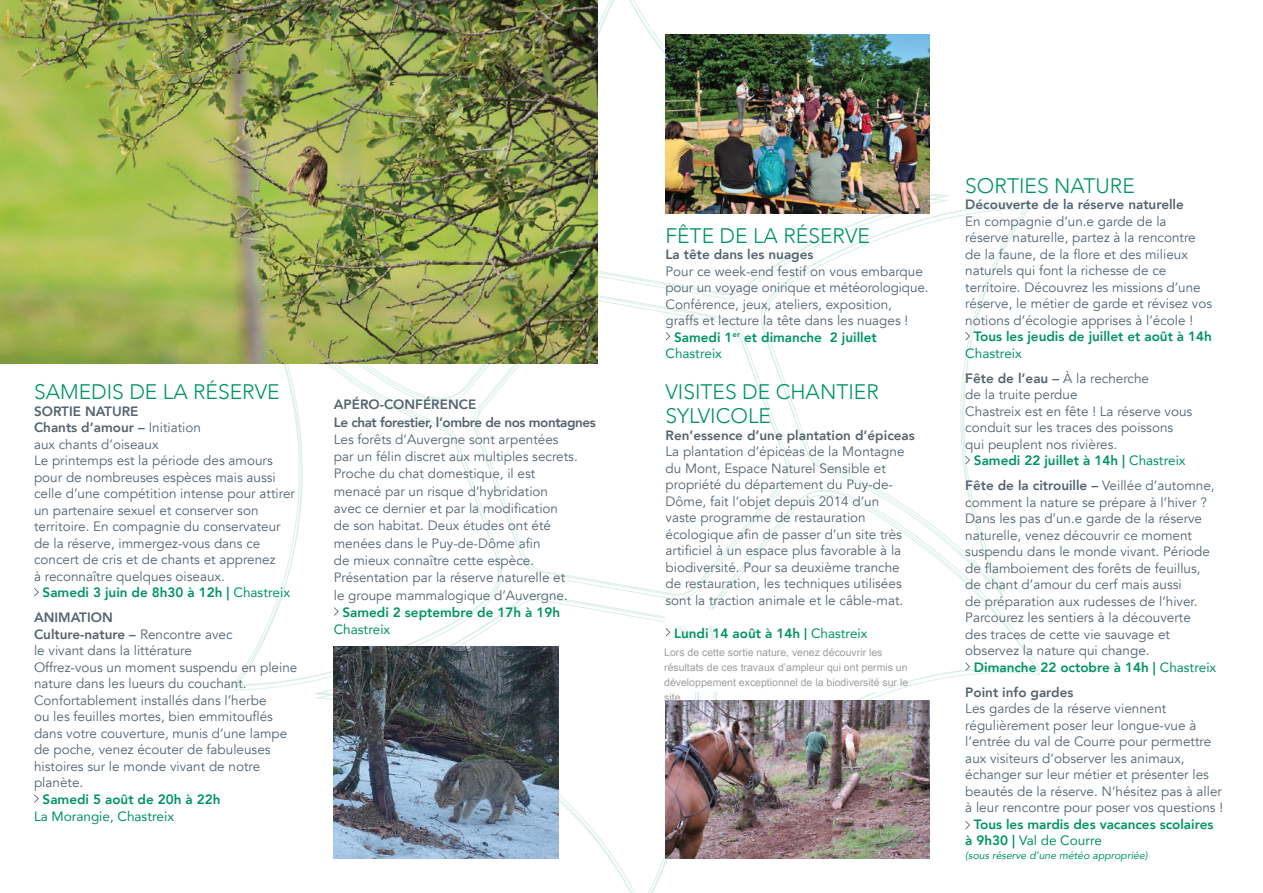
<style>
.page{position:relative;width:1263px;height:893px;background:#fff}
.page>*{position:absolute;margin:0;border:0;box-sizing:border-box;transform-origin:0 0}
.t1{font:300 21px/24px "Avenir";color:#009365}
.t2{font:13.5px/16.5px "Avenir";color:#546470}
.t3{font:800 13.5px/25px "Avenir";color:#009365}
.t4{font:800 13.5px/25px "Avenir";color:#546470}
.t5{font:800 13.5px/17.2px "Avenir";letter-spacing:-.03em;color:#546470}
.t6{font:13.5px "Avenir";color:#009365}
.t7{font:italic 10.5px "Avenir";color:#009365}
.s1{font-weight:800}
.s2{font-weight:400}
.s3{color:#546470}
.s4{font-weight:400;color:#009365}
.s5{font-weight:400;color:#546470}
</style>
<div class="page">
<svg style="left:597px;top:0;width:352px;height:299px"></svg>
<svg style="left:233px;top:364px;width:242px;height:327px"></svg>
<svg style="left:315px;top:598px;width:374px;height:295px"></svg>
<svg style="left:689px;top:599px;width:351px;height:250px"></svg>
<svg style="left:754px;top:208px;width:276px;height:391px"></svg>
<svg style="left:475px;top:299px;width:315px;height:301px"></svg>
<svg style="left:34px;top:588px;width:5px;height:8px"></svg>
<svg style="left:34px;top:794px;width:5px;height:9px"></svg>
<svg style="left:665px;top:332px;width:5px;height:8px"></svg>
<svg style="left:665px;top:628px;width:5px;height:8px"></svg>
<svg style="left:334px;top:607px;width:5px;height:9px"></svg>
<svg style="left:965px;top:332px;width:5px;height:8px"></svg>
<svg style="left:965px;top:456px;width:5px;height:8px"></svg>
<svg style="left:965px;top:662px;width:5px;height:9px"></svg>
<svg style="left:965px;top:821px;width:5px;height:8px"></svg>
<img style="left:0;top:0;width:597px;height:364px">
<img style="left:334px;top:646px;width:224px;height:213px">
<img style="left:665px;top:34px;width:264px;height:179px">
<img style="left:665px;top:700px;width:264px;height:159px">
<svg style="left:661px;top:640px;width:225px;height:51px"></svg>
<div style="left:665px;top:610px;width:234px;height:15px;background:#fff"></div>
<h1 class="t1" style="left:34px;top:380px;width:247px">SAMEDIS DE LA RÉSERVE</h1>
<p class="t2" style="left:34px;top:403px;width:262px"><span class="s1">SORTIE NATURE<br>Chants d’amour –</span> Initiation<br>aux chants d’oiseaux<br>Le printemps est la période des amours pour de nombreuses espèces mais aussi celle d’une compétition intense pour attirer un partenaire sexuel et conserver son territoire. En compagnie du conservateur de la réserve, immergez-vous dans ce concert de cris et de chants et apprenez<br>à reconnaître quelques oiseaux.</p>
<p class="t3" style="left:34px;top:580px;width:258px;text-indent:9px">Samedi 3 juin de 8h30 à 12h | <span class="s2">Chastreix<br></span><span class="s3">ANIMATION</span></p>
<p class="t2" style="left:34px;top:626px;width:265px"><span class="s1">Culture-nature –</span> Rencontre avec<br>le vivant dans la littérature<br>Offrez-vous un moment suspendu en pleine nature dans les lueurs du couchant.<br>Confortablement installés dans l’herbe<br>ou les feuilles mortes, bien emmitouflés dans votre couverture, munis d’une lampe de poche, venez écouter de fabuleuses histoires sur le monde vivant de notre planète.</p>
<p class="t3" style="left:43px;top:787px;width:179px">Samedi 5 août de 20h à 22h</p>
<p class="t6" style="left:34px;top:805px;width:142px">La Morangie, Chastreix</p>
<p class="t5" style="left:334px;top:396px;width:263px">APÉRO-CONFÉRENCE<br>Le chat forestier, l’ombre de nos montagnes</p>
<p class="t2" style="left:334px;top:431px;width:245px;line-height:17.2px">Les forêts d’Auvergne sont arpentées par un félin discret aux multiples secrets.<br>Proche du chat domestique, il est menacé par un risque d’hybridation avec ce dernier et par la modification<br>de son habitat. Deux études ont été menées dans le Puy-de-Dôme afin<br>de mieux connaître cette espèce.<br>Présentation par la réserve naturelle et le groupe mammalogique d’Auvergne.</p>
<p class="t3" style="left:342px;top:600px;width:219px">Samedi 2 septembre de 17h à 19h</p>
<p class="t6" style="left:334px;top:619px;width:58px">Chastreix</p>
<h1 class="t1" style="left:665px;top:223px;width:206px">FÊTE DE LA RÉSERVE</h1>
<p class="t4" style="left:665px;top:242px;width:149px">La tête dans les nuages</p>
<p class="t2" style="left:665px;top:263px;width:259px">Pour ce week-end festif on vous embarque</p>
<p class="t2" style="left:665px;top:279px;width:264px">pour un voyage onirique et météorologique.</p>
<p class="t2" style="left:665px;top:296px;width:228px">Conférence, jeux, ateliers, exposition,</p>
<p class="t2" style="left:665px;top:312px;width:244px">graffs et lecture la tête dans les nuages !</p>
<p class="t3" style="left:674px;top:324px;width:204px">Samedi 1<sup>er</sup> et dimanche 2 juillet</p>
<p class="t6" style="left:665px;top:343px;width:58px">Chastreix</p>
<h1 class="t1" style="left:665px;top:380px;width:215px">VISITES DE CHANTIER<br>SYLVICOLE</h1>
<p class="t4" style="left:665px;top:422px;width:251px">Ren’essence d’une plantation d’épiceas</p>
<p class="t2" style="left:665px;top:443px;width:241px">La plantation d’épicéas de la Montagne du Mont, Espace Naturel Sensible et propriété du département du Puy-de-Dôme, fait l’objet depuis 2014 d’un vaste programme de restauration écologique afin de passer d’un site très artificiel à un espace plus favorable à la biodiversité. Pour sa deuxième tranche de restauration, les techniques utilisées sont la traction animale et le câble-mat.</p>
<p class="t3" style="left:674px;top:620px;width:195px">Lundi 14 août à 14h | <span class="s2">Chastreix</span></p>
<h1 class="t1" style="left:965px;top:174px;width:171px">SORTIES NATURE</h1>
<p class="t4" style="left:965px;top:192px;width:220px">Découverte de la réserve naturelle</p>
<p class="t2" style="left:965px;top:213px;width:248px">En compagnie d’un.e garde de la réserve naturelle, partez à la rencontre de la faune, de la flore et des milieux naturels qui font la richesse de ce territoire. Découvrez les missions d’une réserve, le métier de garde et révisez vos notions d’écologie apprises à l’école !</p>
<p class="t3" style="left:974px;top:324px;width:240px">Tous les jeudis de juillet et août à 14h</p>
<p class="t4" style="left:965px;top:341px;width:185px"><span class="s4">Chastreix<br></span>Fête de l’eau – <span class="s2">À la recherche</span></p>
<p class="t2" style="left:965px;top:387px;width:229px">de la truite perdue<br>Chastreix est en fête ! La réserve vous conduit sur les traces des poissons qui peuplent nos rivières.</p>
<p class="t3" style="left:965px;top:448px;width:251px;text-indent:9px">Samedi 22 juillet à 14h | <span class="s2">Chastreix<br></span><span class="s3">Fête de la citrouille –</span> <span class="s5">Veillée d’automne,</span></p>
<p class="t2" style="left:965px;top:494px;width:246px">comment la nature se prépare à l’hiver ?<br>Dans les pas d’un.e garde de la réserve naturelle, venez découvrir ce moment suspendu dans le monde vivant. Période de flamboiement des forêts de feuillus, de chant d’amour du cerf mais aussi<br>de préparation aux rudesses de l’hiver.<br>Parcourez les sentiers à la découverte des traces de cette vie sauvage et observez la nature qui change.</p>
<p class="t3" style="left:965px;top:655px;width:253px;text-indent:9px">Dimanche 22 octobre à 14h | <span class="s2">Chastreix<br></span><span class="s3">Point info gardes</span></p>
<p class="t2" style="left:965px;top:701px;width:259px">Les gardes de la réserve viennent régulièrement poser leur longue-vue à l’entrée du val de Courre pour permettre aux visiteurs d’observer les animaux, échanger sur leur métier et présenter les beautés de la réserve. N’hésitez pas à aller à leur rencontre pour poser vos questions !</p>
<p class="t3" style="left:965px;top:816px;width:250px;line-height:16.5px;text-indent:9px">Tous les mardis des vacances scolaires à 9h30 | <span class="s2">Val de Courre</span></p>
<p class="t7" style="left:965px;top:849px;width:184px">(sous réserve d’une météo appropriée)</p>
</div>
